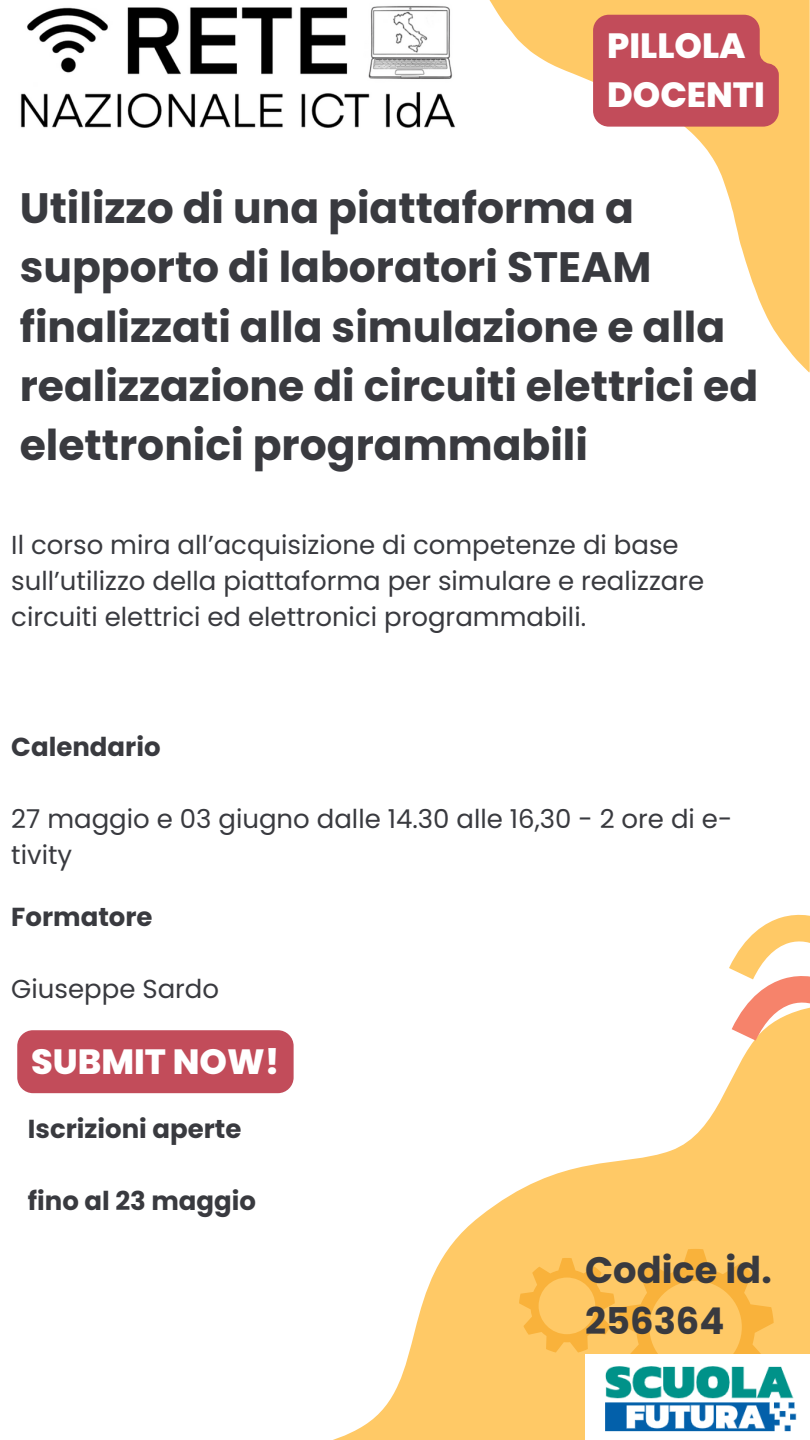
<style>
.page{position:relative;width:810px;height:1440px;background:#fff}
.page>*{position:absolute;margin:0;border:0;box-sizing:border-box;transform-origin:0 0}
.t1{font:700 42.5px/59.2px "Poppins";color:#393a3f}
.t2{font:700 36.9px/51px "Poppins";color:#393a3f}
.t3{font:800 35px/48.9px "Poppins";color:#fff}
.t4{font:26px/36px "Poppins";color:#393a3f}
.t5{font:700 26px "Poppins";color:#393a3f}
</style>
<div class="page">
<svg style="left:180px;top:1030px;width:630px;height:410px"></svg>
<svg style="left:489px;top:0;width:321px;height:373px"></svg>
<svg style="left:729px;top:914px;width:81px;height:127px"></svg>
<svg style="left:519px;top:1249px;width:291px;height:191px;background:#fdc35c"></svg>
<img style="left:20px;top:6px;width:435px;height:122px">
<img style="left:585px;top:1354px;width:225px;height:86px">
<div style="left:17px;top:1030px;width:277px;height:63px;background:#c24c5a;border-radius:16px"></div>
<svg style="left:593px;top:15px;width:186px;height:112px;background:#c5535b"></svg>
<p class="t3" style="left:607px;top:22px;width:159px">PILLOLA<br>DOCENTI</p>
<h2 class="t1" style="left:20px;top:179px;width:740px">Utilizzo di una piattaforma a supporto di laboratori STEAM finalizzati alla simulazione e alla realizzazione di circuiti elettrici ed elettronici programmabili</h2>
<p class="t4" style="left:11px;top:527px;width:695px">Il corso mira all’acquisizione di competenze di base sull’utilizzo della piattaforma per simulare e realizzare circuiti elettrici ed elettronici programmabili.</p>
<p class="t5" style="left:11px;top:729px;width:151px">Calendario</p>
<p class="t4" style="left:11px;top:801px;width:723px">27 maggio e 03 giugno dalle 14.30 alle 16,30 - 2 ore di e&shy;tivity</p>
<h4 class="t5" style="left:11px;top:898px;width:143px">Formatore</h4>
<p class="t4" style="left:11px;top:971px;width:209px">Giuseppe Sardo</p>
<h4 class="t3" style="left:31px;top:1037px;width:250px">SUBMIT NOW!</h4>
<p class="t5" style="left:28px;top:1111px;width:215px">Iscrizioni aperte</p>
<p class="t5" style="left:28px;top:1183px;width:230px">fino al 23 maggio</p>
<h1 class="t2" style="left:585px;top:1244px;width:188px">Codice id.<br>256364</h1>
</div>
